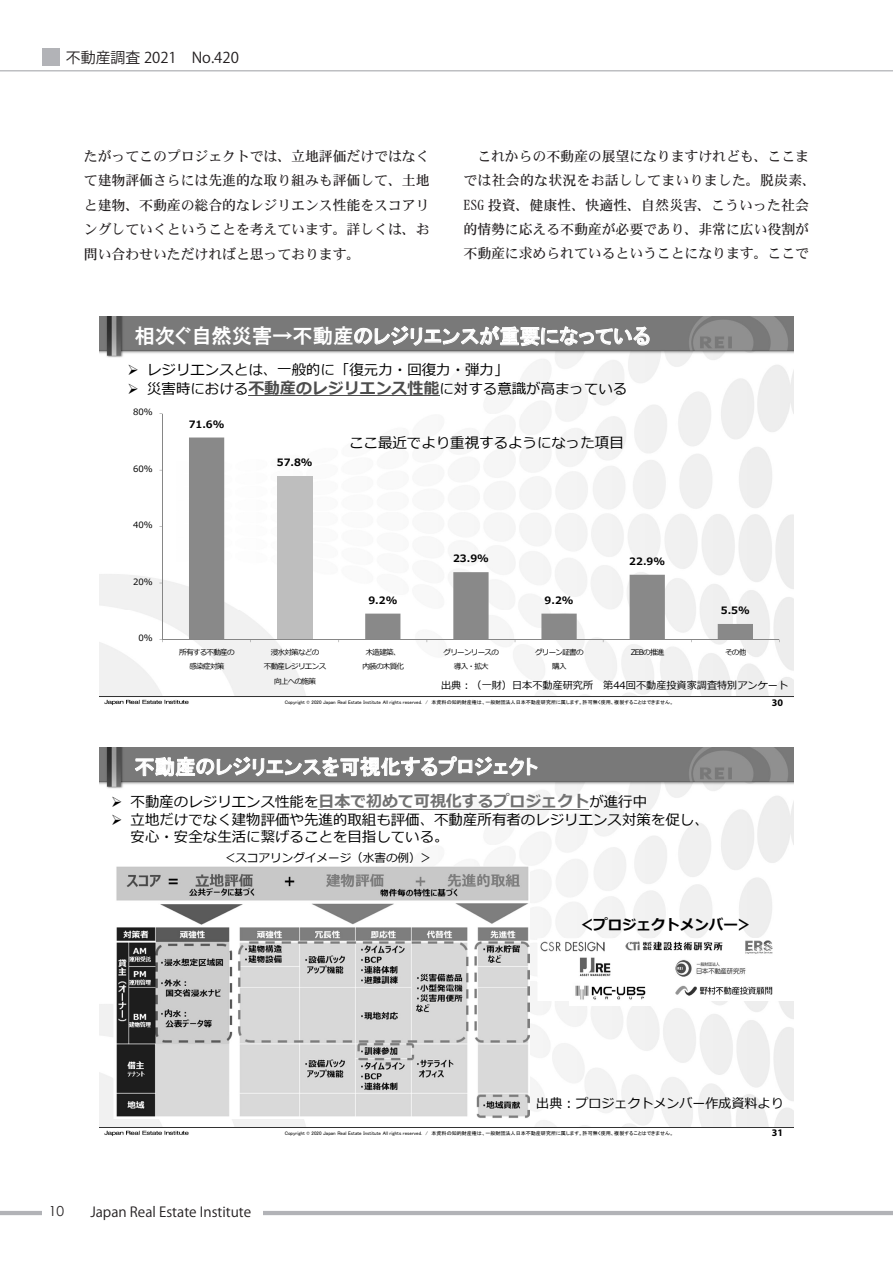
<style>
.page{position:relative;width:893px;height:1263px;background:#fff}
.page>*{position:absolute;margin:0;border:0;box-sizing:border-box;transform-origin:0 0}
.t1{font:20.25px "HGP Gothic E";letter-spacing:.005em;color:#fff}
.t2{font:14.85px "Koz Go Pro";color:#231f20}
.t3{font:14.4px/17.4px "Meiryo";color:#000}
.t4{font:700 14.4px "Meiryo";color:#000}
.t5{font:13.8px/24.5px "DFHS Mincho W5 WIN RKSJ H";color:#231f20;text-align:justify}
.t6{font:13.8px "Koz Go Pro";color:#231f20}
.t7{font:13.8px "Century Gothic";color:#231f20}
.t8{font:13.05px "Meiryo";color:#000}
.t9{font:11.55px "Meiryo";color:#000}
.t10{font:10.2px "Meiryo";color:#000}
.t11{font:700 10.2px "Meiryo";color:#000}
.t12{font:700 10.2px "Myriad Pro";color:#000}
.t13{font:8.7px "Meiryo";color:#000}
.t14{font:7.5px/14.9px "Meiryo";letter-spacing:-.1em;color:#000;text-align:center}
.t15{font:5.1px "MS P Gothic";color:#000}
.s1{font-weight:700;font-size:15.9px;color:#4d4d4d}
.s2{font-weight:700;font-size:15.9px;color:#717171}
</style>
<div class="page">
<hr style="left:0;top:1211px;width:893px;height:4px;background:#b2b3b7">
<hr style="left:0;top:70px;width:893px;height:1px;background:#b2b3b7">
<div style="left:43px;top:49px;width:17px;height:17px;background:#b2b3b7"></div>
<div style="left:88px;top:1204px;width:174px;height:17px;background:#fff"></div>
<div style="left:43px;top:1204px;width:45px;height:17px;background:#fff"></div>
<img style="left:99px;top:317px;width:695px;height:388px">
<hr style="left:99px;top:697px;width:695px;height:1px;background:#333">
<svg style="left:189px;top:437px;width:564px;height:202px"></svg>
<hr style="left:162px;top:414px;width:1px;height:225px;background:#868686">
<hr style="left:163px;top:639px;width:616px;height:1px;background:#868686">
<svg style="left:159px;top:639px;width:4px;height:3px"></svg>
<svg style="left:354px;top:326px;width:296px;height:20px;background:#9b9b9b"></svg>
<hr style="left:248px;top:395px;width:192px;height:1px;background:#4d4d4d">
<img style="left:99px;top:747px;width:695px;height:389px">
<hr style="left:99px;top:1127px;width:695px;height:1px;background:#333">
<svg style="left:135px;top:756px;width:403px;height:21px;background:#9b9b9b"></svg>
<hr style="left:319px;top:809px;width:270px;height:1px;background:#717171">
<img style="left:537px;top:938px;width:256px;height:62px">
<img style="left:570px;top:979px;width:81px;height:27px">
<img style="left:113px;top:866px;width:416px;height:253px">
<p class="t2" style="left:66px;top:48px;width:174px">不動産調査 2021　No.420</p>
<p class="t5" style="left:84px;top:144px;width:347px">たがってこのプロジェクトでは、立地評価だけではなくて建物評価さらには先進的な取り組みも評価して、土地と建物、不動産の総合的なレジリエンス性能をスコアリングしていくということを考えています。詳しくは、お問い合わせいただければと思っております。</p>
<p class="t5" style="left:463px;top:144px;width:354px;text-align:left">　これからの不動産の展望になりますけれども、ここまでは社会的な状況をお話ししてまいりました。脱炭素、<br>ESG 投資、健康性、快適性、自然災害、こういった社会的情勢に応える不動産が必要であり、非常に広い役割が不動産に求められているということになります。ここで</p>
<h1 class="t1" style="left:134px;top:326px;width:517px">相次ぐ自然災害→不動産のレジリエンスが重要になっている</h1>
<p class="t3" style="left:128px;top:362px;width:382px">➢ レジリエンスとは、⼀般的に「復元⼒・回復⼒・弾⼒」</p>
<p class="t3" style="left:128px;top:381px;width:501px">➢ 災害時における<span class="s1">不動産のレジリエンス性能</span>に対する意識が⾼まっている</p>
<p class="t13" style="left:133px;top:406px;width:21px">80%</p>
<p class="t13" style="left:133px;top:463px;width:21px">60%</p>
<p class="t13" style="left:133px;top:519px;width:21px">40%</p>
<p class="t13" style="left:133px;top:575px;width:21px">20%</p>
<p class="t13" style="left:139px;top:632px;width:16px">0%</p>
<p class="t11" style="left:189px;top:417px;width:37px">71.6%</p>
<p class="t11" style="left:277px;top:456px;width:37px">57.8%</p>
<p class="t3" style="left:349px;top:435px;width:276px">ここ最近でより重視するようになった項⽬</p>
<p class="t11" style="left:368px;top:593px;width:30px">9.2%</p>
<p class="t11" style="left:453px;top:551px;width:37px">23.9%</p>
<p class="t11" style="left:545px;top:593px;width:30px">9.2%</p>
<p class="t11" style="left:629px;top:554px;width:37px">22.9%</p>
<p class="t11" style="left:721px;top:603px;width:30px">5.5%</p>
<p class="t14" style="left:179px;top:645px;width:57px">所有する不動産の感染症対策</p>
<p class="t14" style="left:264px;top:645px;width:64px">浸⽔対策などの<br>不動産レジリエンス向上への施策</p>
<p class="t14" style="left:362px;top:645px;width:43px">⽊造建築、内装の⽊質化</p>
<p class="t14" style="left:444px;top:645px;width:57px">グリーンリースの導⼊・拡⼤</p>
<p class="t14" style="left:535px;top:645px;width:50px">グリーン証書の購⼊</p>
<p class="t14" style="left:631px;top:645px;width:35px">ZEBの推進</p>
<p class="t14" style="left:725px;top:645px;width:23px">その他</p>
<p class="t10" style="left:441px;top:679px;width:348px">出典：（⼀財）⽇本不動産研究所 第44回不動産投資家調査特別アンケート</p>
<p class="t15" style="left:285px;top:700px;width:390px">Copyright © 2020 Japan Real Estate Institute All rights reserved. / 本資料の知的財産権は、一般財団法人日本不動産研究所に属します。許可無く使用、複製することはできません。</p>
<p class="t12" style="left:772px;top:696px;width:13px">30</p>
<h1 class="t1" style="left:134px;top:756px;width:405px">不動産のレジリエンスを可視化するプロジェクト</h1>
<p class="t3" style="left:111px;top:794px;width:538px">➢ 不動産のレジリエンス性能を<span class="s2">⽇本で初めて可視化するプロジェクト</span>が進⾏中</p>
<p class="t3" style="left:131px;top:812px;width:580px;text-indent:-20px">➢ ⽴地だけでなく建物評価や先進的取組も評価、不動産所有者のレジリエンス対策を促し、安⼼・安全な⽣活に繋げることを⽬指している。</p>
<p class="t9" style="left:224px;top:849px;width:210px">＜スコアリングイメージ（⽔害の例）＞</p>
<p class="t4" style="left:579px;top:915px;width:175px">＜プロジェクトメンバー＞</p>
<p class="t8" style="left:536px;top:1094px;width:249px">出典：プロジェクトメンバー作成資料より</p>
<p class="t7" style="left:49px;top:1202px;width:17px">10</p>
<p class="t6" style="left:90px;top:1203px;width:162px">Japan Real Estate Institute</p>
<p class="t15" style="left:285px;top:1130px;width:390px">Copyright © 2020 Japan Real Estate Institute All rights reserved. / 本資料の知的財産権は、一般財団法人日本不動産研究所に属します。許可無く使用、複製することはできません。</p>
<p class="t12" style="left:772px;top:1126px;width:13px">31</p>
</div>
